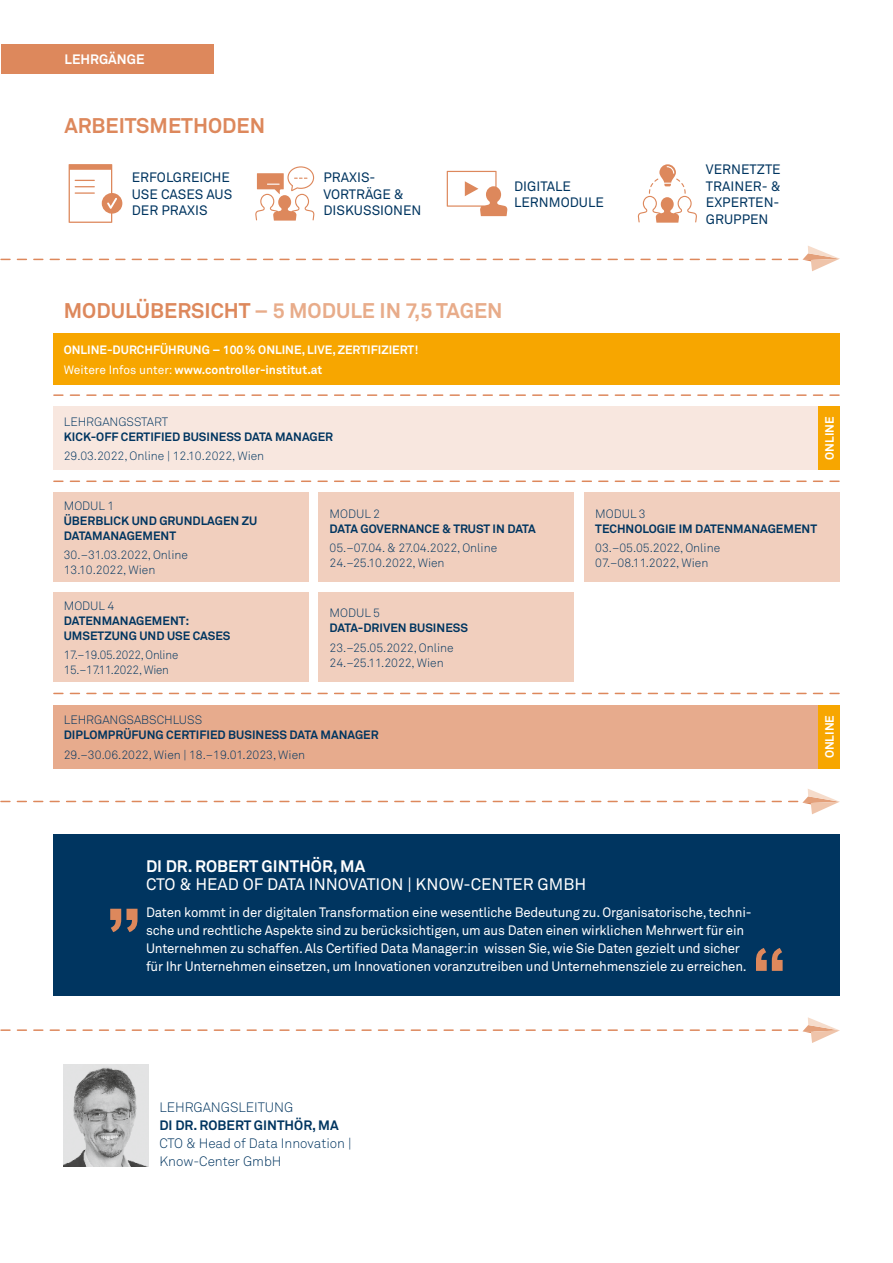
<style>
.page{position:relative;width:893px;height:1263px;background:#fff}
.page>*{position:absolute;margin:0;border:0;box-sizing:border-box;transform-origin:0 0}
.t1{font:700 21px "Akkurat Pro";color:#e8ac8a}
.t2{font:700 21px "Akkurat Pro";color:#dd885c}
.t3{font:16.5px "Akkurat Pro";color:#fff}
.t4{font:700 16.5px "Akkurat Pro";color:#fff}
.t5{font:13.5px/18px "Akkurat Pro";letter-spacing:-.015em;color:#fff}
.t6{font:13.5px/16.5px "Akkurat Pro";color:#003560}
.t7{font:13.5px/18px "Akkurat Light Pro";color:#003560}
.t8{font:700 13.5px "Akkurat Pro";color:#003560}
.t9{font:700 13.5px "Akkurat Pro";color:#fff}
.t10{font:12px/15px "Akkurat Light Pro";color:#003560}
.t11{font:700 12px/15px "Akkurat Pro";color:#003560}
.t12{font:700 12px/19.2px "Akkurat Pro";color:#fff}
.t13{font:12px/15px "Akkurat Light Pro";color:#003560;scale:.96 1}
.s1{color:#dd885c}
.s2{font-weight:400}
</style>
<div class="page">
<img style="left:64px;top:1064px;width:85px;height:102px">
<svg style="left:54px;top:693px;width:785px;height:1px"></svg>
<svg style="left:54px;top:394px;width:785px;height:2px"></svg>
<div style="left:53px;top:493px;width:255px;height:89px;background:#f1cfbe"></div>
<div style="left:53px;top:593px;width:255px;height:89px;background:#f1cfbe"></div>
<div style="left:319px;top:493px;width:255px;height:89px;background:#f1cfbe"></div>
<div style="left:53px;top:705px;width:787px;height:64px;background:#e7ab8d"></div>
<div style="left:319px;top:593px;width:255px;height:89px;background:#f1cfbe"></div>
<div style="left:585px;top:493px;width:255px;height:89px;background:#f1cfbe"></div>
<svg style="left:1px;top:246px;width:839px;height:25px"></svg>
<svg style="left:1px;top:1017px;width:839px;height:26px"></svg>
<svg style="left:1px;top:789px;width:839px;height:25px"></svg>
<div style="left:1px;top:44px;width:212px;height:29px;background:#dd885c"></div>
<div style="left:53px;top:834px;width:787px;height:162px;background:#003560"></div>
<svg style="left:756px;top:948px;width:27px;height:23px"></svg>
<svg style="left:110px;top:909px;width:28px;height:23px"></svg>
<svg style="left:69px;top:164px;width:53px;height:59px"></svg>
<svg style="left:255px;top:166px;width:60px;height:55px"></svg>
<svg style="left:447px;top:171px;width:60px;height:45px"></svg>
<svg style="left:638px;top:164px;width:59px;height:59px"></svg>
<div style="left:53px;top:334px;width:787px;height:51px;background:#f7a600"></div>
<svg style="left:54px;top:480px;width:785px;height:2px"></svg>
<div style="left:53px;top:406px;width:787px;height:64px;background:#f8e7df"></div>
<div style="left:819px;top:406px;width:21px;height:64px;background:#f7a600"></div>
<div style="left:819px;top:705px;width:21px;height:64px;background:#f7a600"></div>
<p class="t9" style="left:65px;top:51px;width:81px">LEHRGÄNGE</p>
<h1 class="t2" style="left:64px;top:113px;width:202px">ARBEITSMETHODEN</h1>
<p class="t6" style="left:132px;top:170px;width:102px">ERFOLGREICHE<br>USE CASES AUS<br>DER PRAXIS</p>
<p class="t6" style="left:323px;top:170px;width:100px">PRAXIS-<br>VORTRÄGE &amp;<br>DISKUSSIONEN</p>
<p class="t6" style="left:514px;top:178px;width:91px">DIGITALE<br>LERNMODULE</p>
<p class="t6" style="left:706px;top:161px;width:76px;text-align:justify">VERNETZTE TRAINER- &amp; EXPERTEN-GRUPPEN</p>
<h1 class="t1" style="left:64px;top:298px;width:440px"><span class="s1">MODULÜBERSICHT</span> – 5 MODULE IN 7,5 TAGEN</h1>
<p class="t12" style="left:64px;top:341px;width:356px">ONLINE-DURCHFÜHRUNG – 100% ONLINE, LIVE, ZERTIFIZIERT!<br><span class="s2">Weitere Infos unter:</span> www.controller-institut.at</p>
<p class="t10" style="left:64px;top:414px;width:106px">LEHRGANGSSTART</p>
<p class="t11" style="left:64px;top:429px;width:271px">KICK-OFF CERTIFIED BUSINESS DATA MANAGER</p>
<p class="t10" style="left:64px;top:448px;width:202px">29.03.2022, Online | 12.10.2022, Wien</p>
<p class="t10" style="left:64px;top:499px;width:52px">MODUL 1</p>
<p class="t11" style="left:64px;top:513px;width:195px">ÜBERBLICK UND GRUNDLAGEN ZU<br>DATAMANAGEMENT</p>
<p class="t10" style="left:64px;top:548px;width:126px">30.–31.03.2022, Online<br>13.10.2022, Wien</p>
<p class="t10" style="left:330px;top:506px;width:52px">MODUL 2</p>
<p class="t11" style="left:330px;top:521px;width:208px">DATA GOVERNANCE &amp; TRUST IN DATA</p>
<p class="t10" style="left:330px;top:540px;width:169px">05.–07.04. &amp; 27.04.2022, Online<br>24.–25.10.2022, Wien</p>
<p class="t10" style="left:64px;top:598px;width:52px">MODUL 4</p>
<p class="t11" style="left:64px;top:613px;width:168px">DATENMANAGEMENT:<br>UMSETZUNG UND USE CASES</p>
<p class="t13" style="left:64px;top:648px;width:121px">17.–19.05.2022, Online<br>15.–17.11.2022, Wien</p>
<p class="t10" style="left:64px;top:713px;width:140px">LEHRGANGSABSCHLUSS</p>
<p class="t11" style="left:64px;top:728px;width:316px">DIPLOMPRÜFUNG CERTIFIED BUSINESS DATA MANAGER</p>
<p class="t10" style="left:64px;top:747px;width:243px">29.–30.06.2022, Wien | 18.–19.01.2023, Wien</p>
<p class="t10" style="left:330px;top:606px;width:52px">MODUL 5</p>
<p class="t11" style="left:330px;top:621px;width:140px">DATA-DRIVEN BUSINESS</p>
<p class="t10" style="left:330px;top:640px;width:126px">23.–25.05.2022, Online<br>24.–25.11.2022, Wien</p>
<p class="t12" style="left:820px;top:460px;width:45px;rotate:-90deg">ONLINE</p>
<p class="t10" style="left:595px;top:506px;width:52px">MODUL 3</p>
<p class="t11" style="left:595px;top:521px;width:223px">TECHNOLOGIE IM DATENMANAGEMENT</p>
<p class="t10" style="left:595px;top:540px;width:126px">03.–05.05.2022, Online<br>07.–08.11.2022, Wien</p>
<p class="t12" style="left:820px;top:758px;width:45px;rotate:-90deg">ONLINE</p>
<p class="t4" style="left:146px;top:856px;width:221px">DI DR. ROBERT GINTHÖR, MA</p>
<p class="t3" style="left:146px;top:875px;width:442px">CTO &amp; HEAD OF DATA INNOVATION | KNOW-CENTER GMBH</p>
<p class="t5" style="left:146px;top:904px;width:607px">Daten kommt in der digitalen Transformation eine wesentliche Bedeutung zu. Organisatorische, techni&shy;sche und rechtliche Aspekte sind zu berücksichtigen, um aus Daten einen wirklichen Mehrwert für ein Unternehmen zu schaffen. Als Certified Data Manager:in wissen Sie, wie Sie Daten gezielt und sicher für Ihr Unternehmen einsetzen, um Innovationen voranzutreiben und Unternehmensziele zu erreichen.</p>
<p class="t7" style="left:159px;top:1099px;width:136px">LEHRGANGSLEITUNG</p>
<p class="t8" style="left:159px;top:1117px;width:181px">DI DR. ROBERT GINTHÖR, MA</p>
<p class="t7" style="left:159px;top:1135px;width:194px">CTO &amp; Head of Data Innovation |<br>Know-Center GmbH</p>
</div>
